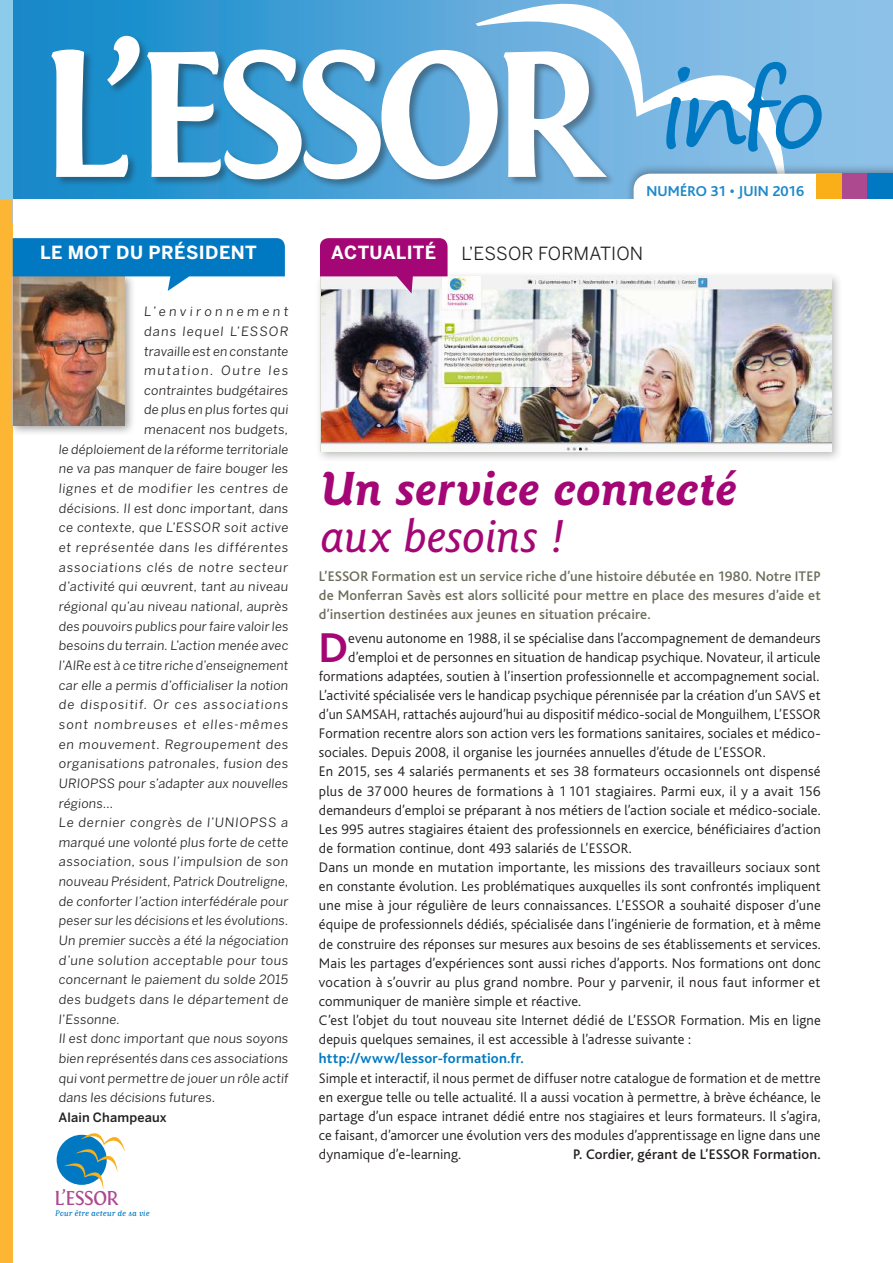
<style>
.page{position:relative;width:893px;height:1263px;background:#fff}
.page>*{position:absolute;margin:0;border:0;box-sizing:border-box;transform-origin:0 0}
.t1{font:700 187.8px "Fontin";letter-spacing:-.075em;color:#fff}
.t2{font:99px "Segoe Print";color:#0079c2}
.t3{font:italic 700 48px "Goudy Sans IT Cby BT";color:#a40775}
.t4{font:italic 500 46.5px "Goudy Sans IT Cby BT";letter-spacing:-.005em;color:#a40775}
.t5{font:700 43.5px "Bliss";color:#a40775}
.t6{font:21.15px "Fontin";letter-spacing:-.045em;color:#ac498f}
.t7{font:700 18px "Benton Sans";letter-spacing:.025em;color:#fff}
.t8{font:18px "Benton Sans";letter-spacing:.005em;color:#231f20}
.t9{font:700 15px "Bliss";letter-spacing:.01em;color:#1e89ca}
.t10{font:300 14.55px/19.2px "Bliss";letter-spacing:.01em;color:#231f20;text-align:justify}
.t11{font:500 14.55px/19px "Bliss";letter-spacing:.01em;color:#6d6c5c;text-align:justify}
.t12{font:500 14.55px "Bliss";letter-spacing:.01em;color:#231f20}
.t13{font:700 14.55px "Bliss";letter-spacing:.015em;color:#0079c2}
.t14{font:12.75px "Benton Sans";color:#231f20}
.t15{font:500 12.75px "Benton Sans";letter-spacing:.015em;color:#231f20}
.t16{font:9.6px "Matrix Script";letter-spacing:.005em;color:#0079c2}
</style>
<div class="page">
<svg style="left:13px;top:0;width:880px;height:199px;background:#53a6d9"></svg>
<svg style="left:476px;top:0;width:311px;height:199px;fill:#83bbe4"></svg>
<div style="left:57px;top:1135px;width:50px;height:50px;background:#0079c2;border-radius:50%"></div>
<svg style="left:64px;top:1133px;width:61px;height:56px"></svg>
<div style="left:625px;top:163px;width:268px;height:54px;background:#231f20;opacity:.4"></div>
<svg style="left:634px;top:174px;width:182px;height:25px"></svg>
<div style="left:315px;top:271px;width:528px;height:192px;background:#231f20;opacity:.3"></div>
<img style="left:321px;top:276px;width:510px;height:176px">
<svg style="left:320px;top:238px;width:128px;height:55px"></svg>
<div style="left:13px;top:199px;width:880px;height:23px;background:#fff"></div>
<div style="left:816px;top:174px;width:26px;height:25px;background:#faaf18"></div>
<div style="left:842px;top:174px;width:25px;height:25px;background:#ac498f"></div>
<div style="left:867px;top:174px;width:26px;height:25px;background:#0079c2"></div>
<div style="left:7px;top:271px;width:129px;height:166px;background:#231f20;opacity:.44"></div>
<img style="left:13px;top:291px;width:112px;height:134px">
<svg style="left:0;top:0;width:13px;height:1263px;background:#e9b951"></svg>
<svg style="left:13px;top:238px;width:272px;height:53px;background:#398fc1"></svg>
<div style="left:51px;top:35px;width:565px;height:155px;background:#231f20;opacity:.4"></div>
<h1 class="t1" style="left:37px;top:10px;width:569px">L’ESSOR</h1>
<h2 class="t2" style="left:659px;top:23px;width:169px">info</h2>
<p class="t9" style="left:646px;top:183px;width:159px">NUMÉRO 31 • JUIN 2016</p>
<p class="t7" style="left:40px;top:242px;width:218px">LE MOT DU PRÉSIDENT</p>
<p class="t7" style="left:331px;top:242px;width:107px">ACTUALITÉ</p>
<p class="t8" style="left:461px;top:243px;width:183px">L’ESSOR FORMATION</p>
<p class="t14" style="left:144px;top:304px;width:147px">L’environnement</p>
<p class="t14" style="left:144px;top:324px;width:147px">dans lequel L’ESSOR</p>
<p class="t14" style="left:144px;top:343px;width:147px">travaille est en constante</p>
<p class="t14" style="left:144px;top:363px;width:147px">mutation. Outre les</p>
<p class="t14" style="left:144px;top:383px;width:147px">contraintes budgétaires</p>
<p class="t14" style="left:144px;top:402px;width:147px">de plus en plus fortes qui</p>
<p class="t14" style="left:144px;top:422px;width:147px">menacent nos budgets,</p>
<p class="t14" style="left:58px;top:442px;width:232px">le déploiement de la réforme territoriale</p>
<p class="t14" style="left:58px;top:461px;width:232px">ne va pas manquer de faire bouger les</p>
<p class="t14" style="left:58px;top:481px;width:232px">lignes et de modifier les centres de</p>
<p class="t14" style="left:58px;top:500px;width:232px">décisions. Il est donc important, dans</p>
<p class="t14" style="left:58px;top:520px;width:232px">ce contexte, que L’ESSOR soit active</p>
<p class="t14" style="left:58px;top:540px;width:232px">et représentée dans les différentes</p>
<p class="t14" style="left:58px;top:559px;width:232px">associations clés de notre secteur</p>
<p class="t14" style="left:58px;top:579px;width:232px">d’activité qui œuvrent, tant au niveau</p>
<p class="t14" style="left:58px;top:599px;width:232px">régional qu’au niveau national, auprès</p>
<p class="t14" style="left:58px;top:618px;width:232px">des pouvoirs publics pour faire valoir les</p>
<p class="t14" style="left:58px;top:638px;width:232px">besoins du terrain. L’action menée avec</p>
<p class="t14" style="left:58px;top:658px;width:232px">l’AIRe est à ce titre riche d’enseignement</p>
<p class="t14" style="left:58px;top:677px;width:232px">car elle a permis d’officialiser la notion</p>
<p class="t14" style="left:58px;top:697px;width:232px">de dispositif. Or ces associations</p>
<p class="t14" style="left:58px;top:717px;width:232px">sont nombreuses et elles-mêmes</p>
<p class="t14" style="left:58px;top:736px;width:232px">en mouvement. Regroupement des</p>
<p class="t14" style="left:58px;top:756px;width:232px">organisations patronales, fusion des</p>
<p class="t14" style="left:58px;top:776px;width:232px">URIOPSS pour s’adapter aux nouvelles</p>
<p class="t14" style="left:58px;top:795px;width:57px">régions…</p>
<p class="t14" style="left:58px;top:815px;width:232px">Le dernier congrès de l’UNIOPSS a</p>
<p class="t14" style="left:58px;top:835px;width:232px">marqué une volonté plus forte de cette</p>
<p class="t14" style="left:58px;top:854px;width:232px">association, sous l’impulsion de son</p>
<p class="t14" style="left:58px;top:874px;width:232px">nouveau Président, Patrick Doutreligne,</p>
<p class="t14" style="left:58px;top:893px;width:232px">de conforter l’action interfédérale pour</p>
<p class="t14" style="left:58px;top:913px;width:232px">peser sur les décisions et les évolutions.</p>
<p class="t14" style="left:58px;top:933px;width:232px">Un premier succès a été la négociation</p>
<p class="t14" style="left:58px;top:952px;width:232px">d’une solution acceptable pour tous</p>
<p class="t14" style="left:58px;top:972px;width:232px">concernant le paiement du solde 2015</p>
<p class="t14" style="left:58px;top:992px;width:232px">des budgets dans le département de</p>
<p class="t14" style="left:58px;top:1011px;width:64px">l’Essonne.</p>
<p class="t14" style="left:58px;top:1031px;width:232px">Il est donc important que nous soyons</p>
<p class="t14" style="left:58px;top:1051px;width:232px">bien représentés dans ces associations</p>
<p class="t14" style="left:58px;top:1070px;width:232px">qui vont permettre de jouer un rôle actif</p>
<p class="t14" style="left:58px;top:1090px;width:159px">dans les décisions futures.</p>
<p class="t15" style="left:58px;top:1110px;width:110px">Alain Champeaux</p>
<h3 class="t6" style="left:54px;top:1186px;width:66px">L’ESSOR</h3>
<p class="t16" style="left:55px;top:1209px;width:96px">Pour être acteur de sa vie</p>
<h3 class="t3" style="left:321px;top:458px;width:418px">Un service connecté</h3>
<h3 class="t4" style="left:321px;top:507px;width:246px">aux besoins !</h3>
<p class="t11" style="left:319px;top:567px;width:503px">L’ESSOR Formation est un service riche d’une histoire débutée en 1980. Notre ITEP de Monferran Savès est alors sollicité pour mettre en place des mesures d’aide et d’insertion destinées aux jeunes en situation précaire.</p>
<h3 class="t5" style="left:319px;top:625px;width:31px">D</h3>
<p class="t10" style="left:348px;top:628px;width:474px">evenu autonome en 1988, il se spécialise dans l’accompagnement de demandeurs</p>
<p class="t10" style="left:348px;top:648px;width:474px">d’emploi et de personnes en situation de handicap psychique. Novateur, il articule</p>
<p class="t10" style="left:319px;top:667px;width:502px">formations adaptées, soutien à l’insertion professionnelle et accompagnement social.</p>
<p class="t10" style="left:319px;top:686px;width:503px">L’activité spécialisée vers le handicap psychique pérennisée par la création d’un SAVS et</p>
<p class="t10" style="left:319px;top:705px;width:503px">d’un SAMSAH, rattachés aujourd’hui au dispositif médico-social de Monguilhem, L’ESSOR</p>
<p class="t10" style="left:319px;top:724px;width:503px">Formation recentre alors son action vers les formations sanitaires, sociales et médico-</p>
<p class="t10" style="left:319px;top:743px;width:448px">sociales. Depuis 2008, il organise les journées annuelles d’étude de L’ESSOR.</p>
<p class="t10" style="left:319px;top:762px;width:503px">En 2015, ses 4 salariés permanents et ses 38 formateurs occasionnels ont dispensé</p>
<p class="t10" style="left:319px;top:781px;width:503px">plus de 37 000 heures de formations à 1 101 stagiaires. Parmi eux, il y a avait 156</p>
<p class="t10" style="left:319px;top:801px;width:503px">demandeurs d’emploi se préparant à nos métiers de l’action sociale et médico-sociale.</p>
<p class="t10" style="left:319px;top:820px;width:503px">Les 995 autres stagiaires étaient des professionnels en exercice, bénéficiaires d’action</p>
<p class="t10" style="left:319px;top:839px;width:314px">de formation continue, dont 493 salariés de L’ESSOR.</p>
<p class="t10" style="left:319px;top:858px;width:503px">Dans un monde en mutation importante, les missions des travailleurs sociaux sont</p>
<p class="t10" style="left:319px;top:877px;width:503px">en constante évolution. Les problématiques auxquelles ils sont confrontés impliquent</p>
<p class="t10" style="left:319px;top:896px;width:503px">une mise à jour régulière de leurs connaissances. L’ESSOR a souhaité disposer d’une</p>
<p class="t10" style="left:319px;top:915px;width:503px">équipe de professionnels dédiés, spécialisée dans l’ingénierie de formation, et à même</p>
<p class="t10" style="left:319px;top:934px;width:503px">de construire des réponses sur mesures aux besoins de ses établissements et services.</p>
<p class="t10" style="left:319px;top:954px;width:503px">Mais les partages d’expériences sont aussi riches d’apports. Nos formations ont donc</p>
<p class="t10" style="left:319px;top:973px;width:503px">vocation à s’ouvrir au plus grand nombre. Pour y parvenir, il nous faut informer et</p>
<p class="t10" style="left:319px;top:992px;width:264px">communiquer de manière simple et réactive.</p>
<p class="t10" style="left:319px;top:1011px;width:503px">C’est l’objet du tout nouveau site Internet dédié de L’ESSOR Formation. Mis en ligne</p>
<p class="t10" style="left:319px;top:1030px;width:374px">depuis quelques semaines, il est accessible à l’adresse suivante :</p>
<p class="t13" style="left:319px;top:1051px;width:206px">http://www/lessor-formation.fr.</p>
<p class="t10" style="left:319px;top:1068px;width:503px">Simple et interactif, il nous permet de diffuser notre catalogue de formation et de mettre en exergue telle ou telle actualité. Il a aussi vocation à permettre, à brève échéance, le partage d’un espace intranet dédié entre nos stagiaires et leurs formateurs. Il s’agira, ce faisant, d’amorcer une évolution vers des modules d’apprentissage en ligne dans une dynamique d’e-learning.</p>
<p class="t12" style="left:573px;top:1147px;width:249px">P. Cordier, gérant de L’ESSOR Formation.</p>
</div>
